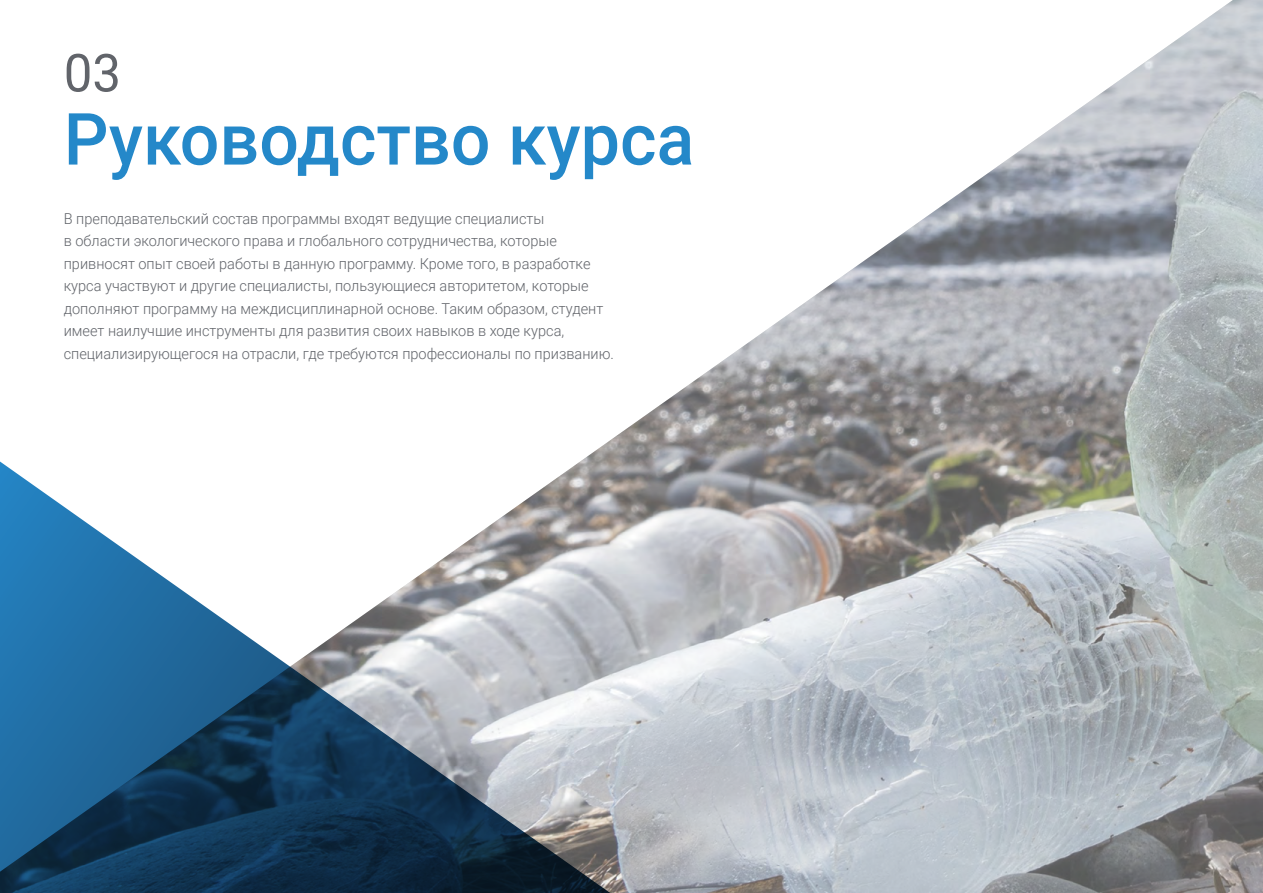
<style>
.page{position:relative;width:1263px;height:893px;background:#fff}
.page>*{position:absolute;margin:0;border:0;box-sizing:border-box;transform-origin:0 0}
.t1{font:500 72px "Roboto";color:#2488c9}
.t2{font:52.5px "Roboto";color:#61646a}
.t3{font:300 15px/22.5px "Roboto";color:#61646a}
</style>
<div class="page">
<img style="left:602px;top:0;width:661px;height:893px">
<svg style="left:0;top:446px;width:640px;height:447px"></svg>
<h2 class="t2" style="left:64px;top:36px;width:59px">03</h2>
<h1 class="t1" style="left:64px;top:89px;width:632px">Руководство курса</h1>
<p class="t3" style="left:64px;top:207px;width:552px">В преподавательский состав программы входят ведущие специалисты<br>в области экологического права и глобального сотрудничества, которые привносят опыт своей работы в данную программу. Кроме того, в разработке курса участвуют и другие специалисты, пользующиеся авторитетом, которые дополняют программу на междисциплинарной основе. Таким образом, студент имеет наилучшие инструменты для развития своих навыков в ходе курса, специализирующегося на отрасли, где требуются профессионалы по призванию.</p>
</div>
